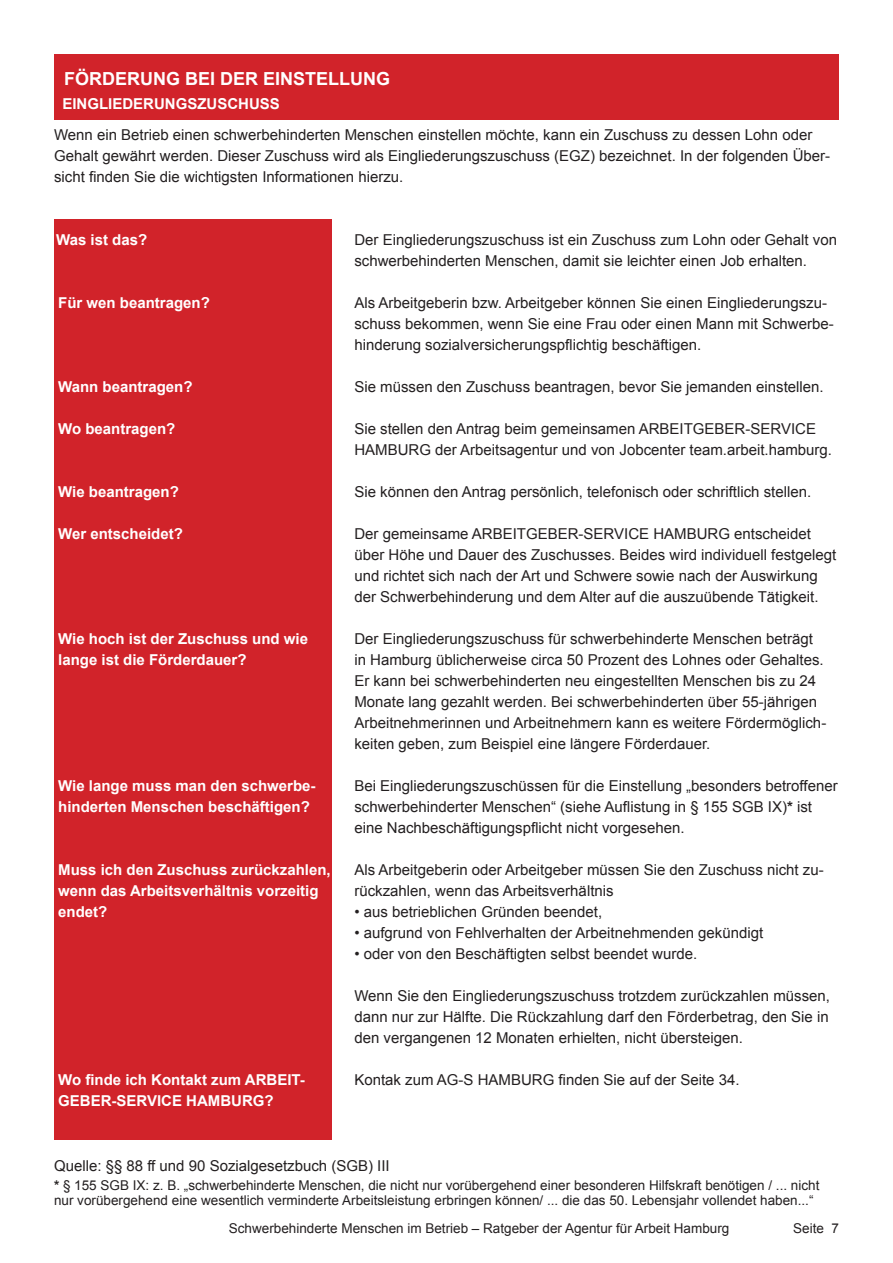
<style>
.page{position:relative;width:893px;height:1263px;background:#fff}
.page>*{position:absolute;margin:0;border:0;box-sizing:border-box;transform-origin:0 0}
.t1{font:700 18px "Arial";color:#fff}
.t2{font:15px/21px "Arial";color:#231f20}
.t3{font:700 15px/21px "Arial";color:#fff}
.t4{font:13.5px/15px "Arial";color:#231f20}
.s1{font-weight:700}
</style>
<div class="page">
<div style="left:54px;top:54px;width:785px;height:65px;background:#d1232a"></div>
<div style="left:54px;top:219px;width:278px;height:921px;background:#d1232a"></div>
<p class="t1" style="left:64px;top:66px;width:328px">FÖRDERUNG BEI DER EINSTELLUNG</p>
<p class="t3" style="left:62px;top:93px;width:219px">EINGLIEDERUNGSZUSCHUSS</p>
<p class="t2" style="left:54px;top:124px;width:778px">Wenn ein Betrieb einen schwerbehinderten Menschen einstellen möchte, kann ein Zuschuss zu dessen Lohn oder<br>Gehalt gewährt werden. Dieser Zuschuss wird als Eingliederungszuschuss (EGZ) bezeichnet. In der folgenden Über&shy;sicht finden Sie die wichtigsten Informationen hierzu.</p>
<p class="t3" style="left:56px;top:230px;width:93px">Was ist das?</p>
<p class="t3" style="left:58px;top:293px;width:153px">Für wen beantragen?</p>
<p class="t3" style="left:58px;top:377px;width:136px">Wann beantragen?</p>
<p class="t3" style="left:58px;top:419px;width:119px">Wo beantragen?</p>
<p class="t3" style="left:58px;top:482px;width:122px">Wie beantragen?</p>
<p class="t3" style="left:58px;top:524px;width:126px">Wer entscheidet?</p>
<p class="t3" style="left:58px;top:629px;width:251px">Wie hoch ist der Zuschuss und wie</p>
<p class="t3" style="left:58px;top:650px;width:190px">lange ist die Förderdauer?</p>
<p class="t3" style="left:58px;top:776px;width:259px">Wie lange muss man den schwerbe&shy;hinderten Menschen beschäftigen?</p>
<p class="t3" style="left:58px;top:860px;width:274px">Muss ich den Zuschuss zurückzahlen,</p>
<p class="t3" style="left:58px;top:881px;width:262px">wenn das Arbeitsverhältnis vorzeitig</p>
<p class="t3" style="left:58px;top:902px;width:51px">endet?</p>
<p class="t3" style="left:58px;top:1070px;width:248px">Wo finde ich Kontakt zum ARBEIT-</p>
<p class="t3" style="left:58px;top:1091px;width:217px">GEBER-SERVICE HAMBURG?</p>
<p class="t2" style="left:354px;top:230px;width:484px">Der Eingliederungszuschuss ist ein Zuschuss zum Lohn oder Gehalt von schwerbehinderten Menschen, damit sie leichter einen Job erhalten.</p>
<p class="t2" style="left:354px;top:293px;width:481px">Als Arbeitgeberin bzw. Arbeitgeber können Sie einen Eingliederungszu&shy;schuss bekommen, wenn Sie eine Frau oder einen Mann mit Schwerbe&shy;hinderung sozialversicherungspflichtig beschäftigen.</p>
<p class="t2" style="left:354px;top:377px;width:471px">Sie müssen den Zuschuss beantragen, bevor Sie jemanden einstellen.</p>
<p class="t2" style="left:354px;top:419px;width:479px">Sie stellen den Antrag beim gemeinsamen ARBEITGEBER-SERVICE<br>HAMBURG der Arbeitsagentur und von Jobcenter team.arbeit.hamburg.</p>
<p class="t2" style="left:354px;top:482px;width:458px">Sie können den Antrag persönlich, telefonisch oder schriftlich stellen.</p>
<p class="t2" style="left:354px;top:524px;width:483px">Der gemeinsame ARBEITGEBER-SERVICE HAMBURG entscheidet über Höhe und Dauer des Zuschusses. Beides wird individuell festgelegt und richtet sich nach der Art und Schwere sowie nach der Auswirkung der Schwerbehinderung und dem Alter auf die auszuübende Tätigkeit.</p>
<p class="t2" style="left:354px;top:629px;width:473px">Der Eingliederungszuschuss für schwerbehinderte Menschen beträgt in Hamburg üblicherweise circa 50 Prozent des Lohnes oder Gehaltes.<br>Er kann bei schwerbehinderten neu eingestellten Menschen bis zu 24<br>Monate lang gezahlt werden. Bei schwerbehinderten über 55-jährigen Arbeitnehmerinnen und Arbeitnehmern kann es weitere Fördermöglich&shy;keiten geben, zum Beispiel eine längere Förderdauer.</p>
<p class="t2" style="left:354px;top:776px;width:485px">Bei Eingliederungszuschüssen für die Einstellung „besonders betroffener schwerbehinderter Menschen“ (siehe Auflistung in § 155 SGB IX)<span class="s1">*</span> ist eine Nachbeschäftigungspflicht nicht vorgesehen.</p>
<p class="t2" style="left:354px;top:860px;width:471px">Als Arbeitgeberin oder Arbeitgeber müssen Sie den Zuschuss nicht zu&shy;rückzahlen, wenn das Arbeitsverhältnis</p>
<p class="t2" style="left:354px;top:902px;width:249px">• aus betrieblichen Gründen beendet,</p>
<p class="t2" style="left:354px;top:923px;width:410px">• aufgrund von Fehlverhalten der Arbeitnehmenden gekündigt</p>
<p class="t2" style="left:354px;top:944px;width:344px">• oder von den Beschäftigten selbst beendet wurde.</p>
<p class="t2" style="left:354px;top:986px;width:477px;text-align:justify">Wenn Sie den Eingliederungszuschuss trotzdem zurückzahlen müssen, dann nur zur Hälfte. Die Rückzahlung darf den Förderbetrag, den Sie in den vergangenen 12 Monaten erhielten, nicht übersteigen.</p>
<p class="t2" style="left:354px;top:1070px;width:387px">Kontak zum AG-S HAMBURG finden Sie auf der Seite 34.</p>
<p class="t2" style="left:54px;top:1155px;width:337px">Quelle: §§ 88 ff und 90 Sozialgesetzbuch (SGB) III</p>
<p class="t4" style="left:54px;top:1178px;width:767px"><span class="s1">*</span> § 155 SGB IX: z. B. „schwerbehinderte Menschen, die nicht nur vorübergehend einer besonderen Hilfskraft benötigen / ... nicht nur vorübergehend eine wesentlich verminderte Arbeitsleistung erbringen können/ ... die das 50. Lebensjahr vollendet haben...“</p>
<p class="t4" style="left:229px;top:1220px;width:502px">Schwerbehinderte Menschen im Betrieb – Ratgeber der Agentur für Arbeit Hamburg</p>
<p class="t4" style="left:793px;top:1220px;width:47px">Seite 7</p>
</div>
